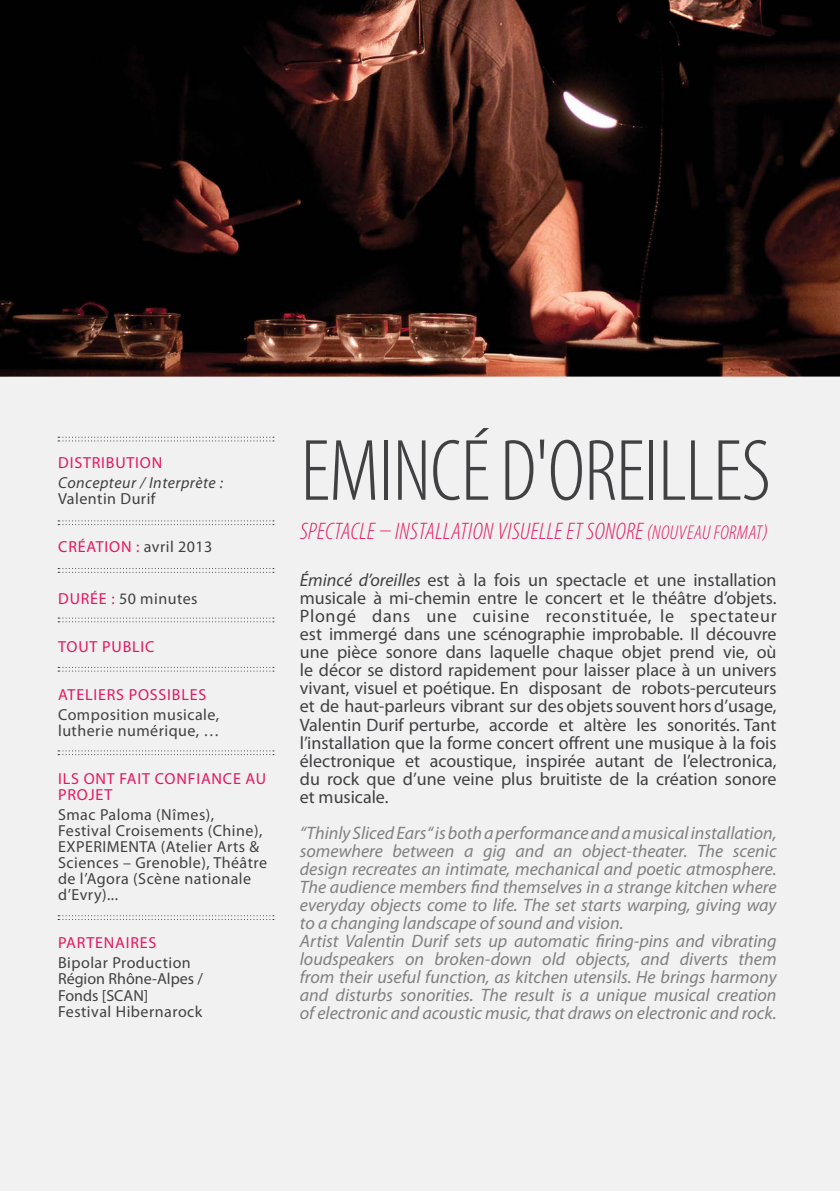
<style>
.page{position:relative;width:840px;height:1191px;background:#fff}
.page>*{position:absolute;margin:0;border:0;box-sizing:border-box;transform-origin:0 0}
.t1{font:300 condensed 88px "Myriad Pro";letter-spacing:-.01em;color:#414042}
.t2{font:italic 300 condensed 24px "Myriad Pro";letter-spacing:.02em;color:#e6165f}
.t3{font:18px/18px "Myriad Pro";color:#414042;text-align:justify}
.t4{font:italic 18px/18px "Myriad Pro";color:#808080}
.t5{font:16px/16px "Myriad Pro";letter-spacing:.03em;color:#414042}
.t6{font:16px/16px "Myriad Pro";letter-spacing:.05em;color:#e6165f}
.t7{font:italic 16px "Myriad Pro";letter-spacing:.03em;color:#414042}
.t8{font:16px "Myriad Pro";letter-spacing:.03em;color:#e6165f}
.s1{color:#414042}
.s2{color:#e6165f}
.s3{font-size:20px}
.s4{font-style:italic}
</style>
<div class="page">
<div style="left:0;top:0;width:839px;height:1191px;background:#f1f1f2"></div>
<img style="left:0;top:0;width:839px;height:377px">
<svg style="left:58px;top:520px;width:216px;height:5px"></svg>
<svg style="left:58px;top:568px;width:216px;height:5px"></svg>
<svg style="left:58px;top:617px;width:216px;height:5px"></svg>
<svg style="left:58px;top:437px;width:216px;height:5px"></svg>
<svg style="left:58px;top:667px;width:216px;height:4px"></svg>
<svg style="left:58px;top:750px;width:216px;height:5px"></svg>
<svg style="left:58px;top:915px;width:216px;height:5px"></svg>
<p class="t6" style="left:58px;top:455px;width:105px">DISTRIBUTION</p>
<p class="t7" style="left:58px;top:474px;width:166px">Concepteur / Interprète :</p>
<p class="t5" style="left:58px;top:491px;width:99px">Valentin Durif</p>
<p class="t8" style="left:58px;top:538px;width:156px">CRÉATION : <span class="s1">avril 2013</span></p>
<p class="t5" style="left:58px;top:591px;width:141px"><span class="s2">DURÉE :</span> 50 minutes</p>
<p class="t6" style="left:58px;top:639px;width:98px">TOUT PUBLIC</p>
<p class="t6" style="left:58px;top:687px;width:149px">ATELIERS POSSIBLES</p>
<p class="t5" style="left:58px;top:707px;width:163px">Composition musicale, lutherie numérique, …</p>
<p class="t6" style="left:58px;top:771px;width:209px">ILS ONT FAIT CONFIANCE AU<br>PROJET</p>
<p class="t5" style="left:58px;top:807px;width:210px">Smac Paloma (Nîmes),<br>Festival Croisements (Chine),<br>EXPERIMENTA (Atelier Arts &amp;<br>Sciences – Grenoble), Théâtre de l’Agora (Scène nationale d’Evry)...</p>
<p class="t6" style="left:58px;top:935px;width:100px">PARTENAIRES</p>
<p class="t5" style="left:58px;top:955px;width:146px">Bipolar Production<br>Région Rhône-Alpes /<br>Fonds [SCAN]<br>Festival Hibernarock</p>
<h1 class="t1" style="left:300px;top:424px;width:471px">EMINCÉ D'OREILLES</h1>
<h2 class="t2" style="left:300px;top:518px;width:469px">SPECTACLE – INSTALLATION VISUELLE ET SONORE <span class="s3">(NOUVEAU FORMAT)</span></h2>
<p class="t3" style="left:300px;top:572px;width:478px"><span class="s4">Émincé d’oreilles</span> est à la fois un spectacle et une installation musicale à mi-chemin entre le concert et le théâtre d’objets.<br>Plongé dans une cuisine reconstituée, le spectateur est immergé dans une scénographie improbable. Il découvre une pièce sonore dans laquelle chaque objet prend vie, où le décor se distord rapidement pour laisser place à un univers vivant, visuel et poétique. En disposant de robots-percuteurs et de haut-parleurs vibrant sur des objets souvent hors d’usage, Valentin Durif perturbe, accorde et altère les sonorités. Tant l’installation que la forme concert offrent une musique à la fois électronique et acoustique, inspirée autant de l’electronica, du rock que d’une veine plus bruitiste de la création sonore et musicale.</p>
<p class="t4" style="left:300px;top:824px;width:478px">“Thinly Sliced Ears“ is both a performance and a musical installation, somewhere between a gig and an object-theater. The scenic design recreates an intimate, mechanical and poetic atmosphere.<br>The audience members find themselves in a strange kitchen where everyday objects come to life. The set starts warping, giving way to a changing landscape of sound and vision.<br>Artist Valentin Durif sets up automatic firing-pins and vibrating loudspeakers on broken-down old objects, and diverts them from their useful function, as kitchen utensils. He brings harmony and disturbs sonorities. The result is a unique musical creation of electronic and acoustic music, that draws on electronic and rock.</p>
</div>
